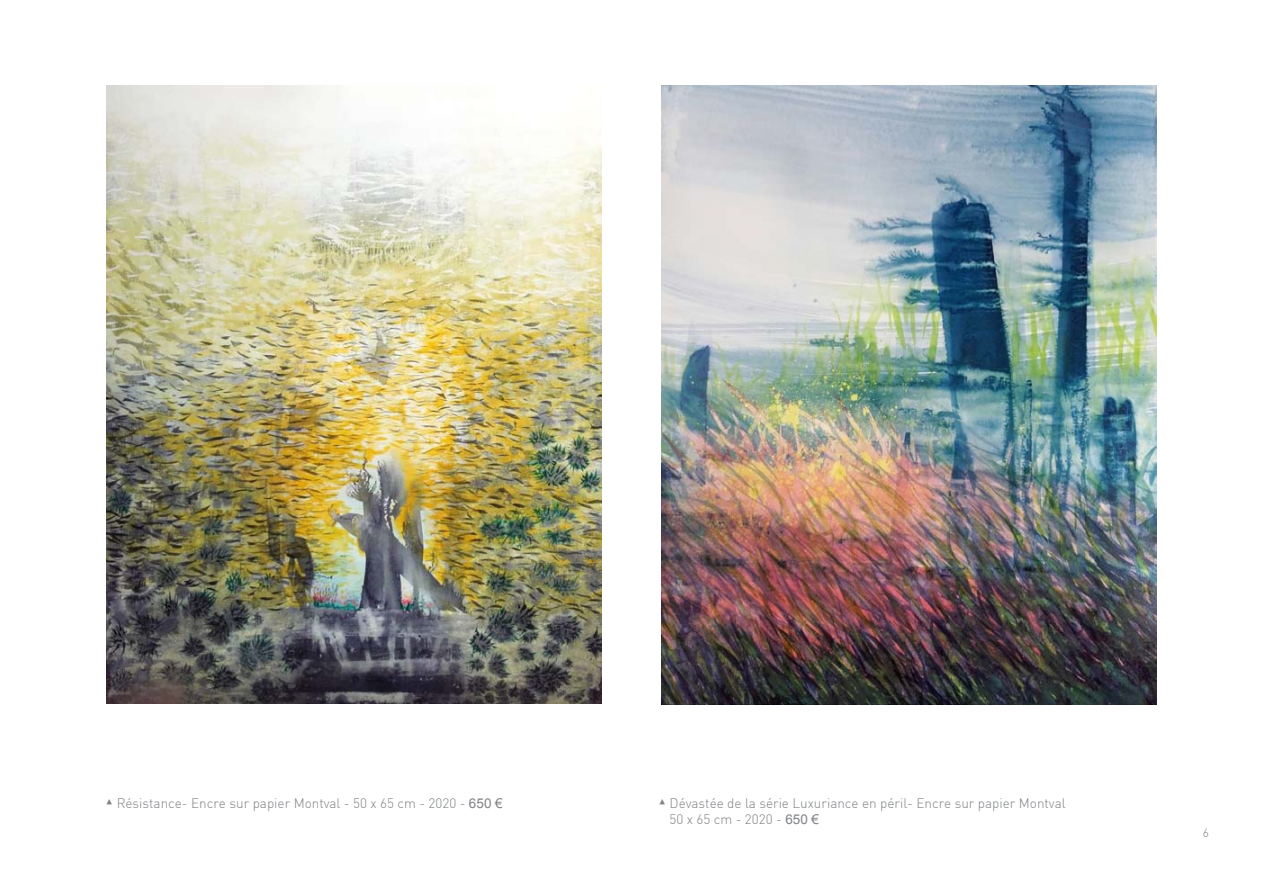
<style>
.page{position:relative;width:1263px;height:893px;background:#fff}
.page>*{position:absolute;margin:0;border:0;box-sizing:border-box;transform-origin:0 0}
.t1{font:13.5px/16.2px "DINLIGHT Light";color:#808285}
.t2{font:12px "DINLIGHT Light";color:#808285}
.t3{font:7.5px "Arial";color:#808285}
.s1{font-family:"Arial"}
</style>
<div class="page">
<img style="left:106px;top:85px;width:496px;height:619px">
<img style="left:661px;top:85px;width:496px;height:619px">
<p class="t1" style="left:117px;top:794px;width:388px">Résistance- Encre sur papier Montval - 50 x 65 cm - 2020 - <span class="s1">650 €</span></p>
<p class="t3" style="left:114px;top:798px;width:9px;rotate:90deg">◄</p>
<p class="t1" style="left:669px;top:794px;width:398px">Dévastée de la série Luxuriance en péril- Encre sur papier Montval<br>50 x 65 cm - 2020 - <span class="s1">650 €</span></p>
<p class="t3" style="left:667px;top:798px;width:9px;rotate:90deg">◄</p>
<p class="t2" style="left:1203px;top:825px;width:8px">6</p>
</div>
